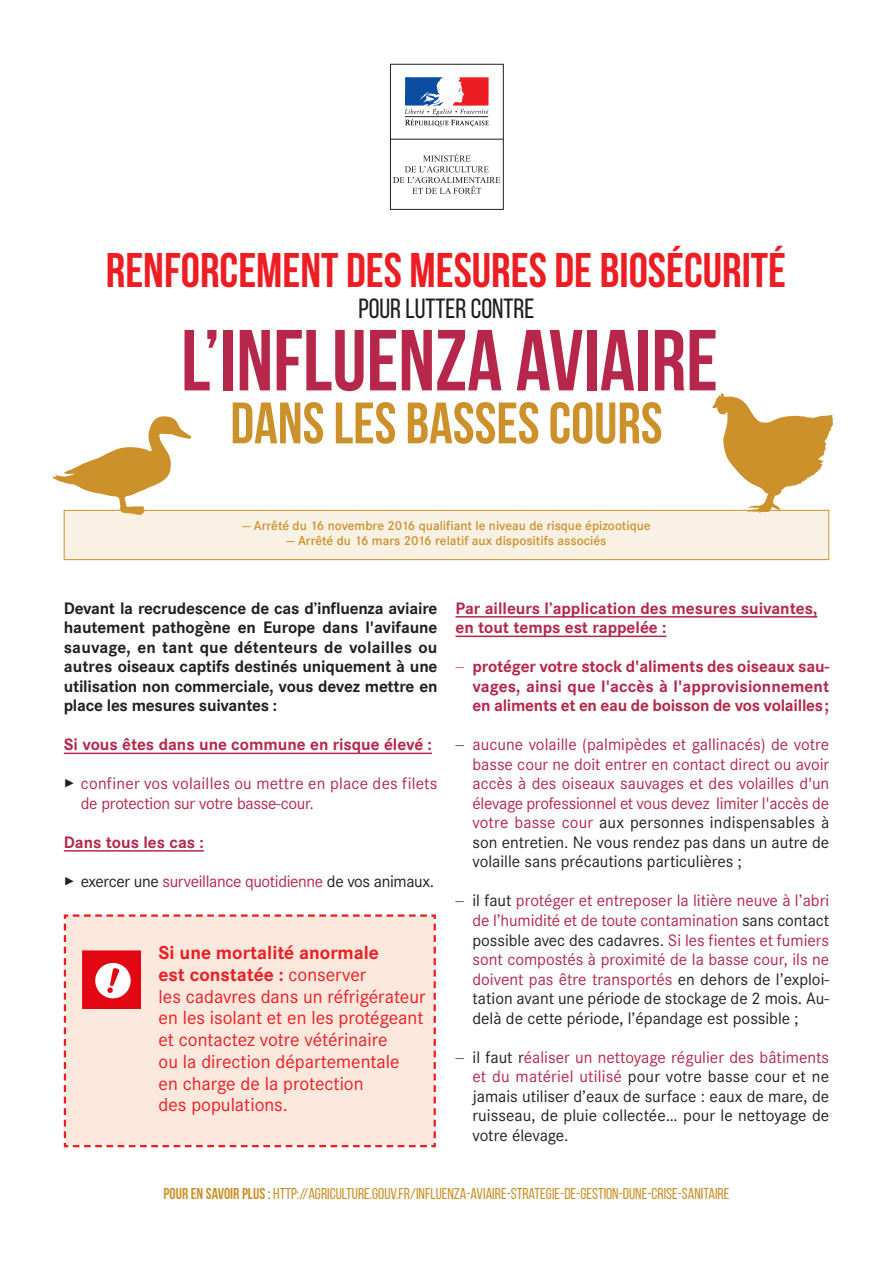
<style>
.page{position:relative;width:893px;height:1263px;background:#fff}
.page>*{position:absolute;margin:0;border:0;box-sizing:border-box;transform-origin:0 0}
.t1{font:700 86.4px "Bebas Neue";color:#b6274b}
.t2{font:700 58.2px "Bebas Neue";color:#cd912c}
.t3{font:700 48.6px "Bebas Neue";color:#ee1d23}
.t4{font:27.75px "Bebas Neue";color:#231f20}
.t5{font:19.5px/21.8px "Corporate S";color:#ee1d23}
.t6{font:17.25px/19.5px "Corporate S";color:#b6274b;text-align:justify}
.t7{font:700 17.25px/19.5px "Corporate S";color:#b6274b}
.t8{font:700 17.25px/19.5px "Corporate S";letter-spacing:-.015em;color:#231f20;text-align:justify}
.t9{font:17.25px/19.5px "Corporate S";letter-spacing:-.015em;color:#231f20;text-align:justify}
.t10{font:15.75px "Bebas Neue";color:#cd912c}
.t11{font:600 13.5px "Corporate S";color:#cd912c}
.s1{color:#231f20}
.s2{color:#b6274b}
.s3{font-weight:700}
.s4{font-family:"American Typewriter";font-weight:300;font-stretch:condensed}
.s5{font-family:"American Typewriter";font-weight:300;font-stretch:condensed;color:#231f20}
</style>
<div class="page">
<div style="left:390px;top:64px;width:114px;height:146px;border:1px solid #231f20"></div>
<svg style="left:405px;top:77px;width:84px;height:50px"></svg>
<hr style="left:390px;top:139px;width:113px;height:1px;background:#231f20">
<svg style="left:393px;top:154px;width:107px;height:40px"></svg>
<div style="left:65px;top:511px;width:763px;height:48px;background:#f9f1e4"></div>
<div style="left:64px;top:510px;width:765px;height:50px;border:1px solid #cd912c"></div>
<svg style="left:52px;top:416px;width:139px;height:99px"></svg>
<svg style="left:712px;top:393px;width:121px;height:122px"></svg>
<hr style="left:64px;top:753px;width:368px;height:1px;background:#b6274b">
<hr style="left:64px;top:850px;width:140px;height:2px;background:#b6274b">
<hr style="left:455px;top:616px;width:362px;height:2px;background:#b6274b">
<hr style="left:455px;top:636px;width:211px;height:1px;background:#b6274b">
<svg style="left:63px;top:914px;width:373px;height:234px;background:#fbded4"></svg>
<h3 class="t3" style="left:106px;top:242px;width:682px">RENFORCEMENT DES MESURES DE BIOSÉCURITÉ</h3>
<h3 class="t4" style="left:358px;top:293px;width:178px">POURLUTTERCONTRE</h3>
<h1 class="t1" style="left:181px;top:310px;width:538px">L’INFLUENZA AVIAIRE</h1>
<h2 class="t2" style="left:230px;top:389px;width:434px">DANS LES BASSES COURS</h2>
<p class="t11" style="left:242px;top:518px;width:410px">— Arrêté du 16 novembre 2016 qualifiant le niveau de risque épizootique</p>
<p class="t11" style="left:286px;top:533px;width:321px">— Arrêté du 16 mars 2016 relatif aux dispositifs associés</p>
<p class="t8" style="left:64px;top:598px;width:375px">Devant la recrudescence de cas d’influenza aviaire hautement pathogène en Europe dans l'avifaune sauvage, en tant que détenteurs de volailles ou autres oiseaux captifs destinés uniquement à une utilisation non commerciale, vous devez mettre en place les mesures suivantes :</p>
<p class="t7" style="left:64px;top:735px;width:370px">Si vous êtes dans une commune en risque élevé :</p>
<p class="t6" style="left:81px;top:774px;width:358px;text-indent:-17px"><span class="s1">✓</span> confiner vos volailles ou mettre en place des filets de protection sur votre basse-cour.</p>
<p class="t7" style="left:64px;top:832px;width:142px">Dans tous les cas :</p>
<p class="t9" style="left:64px;top:871px;width:372px">✓ exercer une <span class="s2">surveillance quotidienne</span> de vos animaux.</p>
<p class="t5" style="left:159px;top:941px;width:268px"><span class="s3">Si une mortalité anormale<br>est constatée :</span> conserver<br>les cadavres dans un réfrigérateur en les isolant et en les protégeant et contactez votre vétérinaire<br>ou la direction départementale<br>en charge de la protection<br>des populations.</p>
<p class="t7" style="left:455px;top:598px;width:363px">Par ailleurs l’application des mesures suivantes, en tout temps est rappelée :</p>
<p class="t7" style="left:472px;top:657px;width:358px;text-align:justify;text-indent:-17px"><span class="s4">—</span> protéger votre stock d'aliments des oiseaux sau&shy;vages, ainsi que l'accès à l'approvisionnement en aliments et en eau de boisson de vos volailles;</p>
<p class="t6" style="left:472px;top:735px;width:358px;text-indent:-17px"><span class="s5">—</span> aucune volaille (palmipèdes et gallinacés) de votre basse cour ne doit entrer en contact direct ou avoir accès à des oiseaux sauvages et des volailles d'un élevage professionnel et vous devez limiter l'accès de votre basse cour <span class="s1">aux personnes indispensables à son entretien. Ne vous rendez pas dans un autre de volaille sans précautions particulières ;</span></p>
<p class="t6" style="left:472px;top:891px;width:358px;text-indent:-17px"><span class="s5">—</span> <span class="s1">il faut</span> protéger et entreposer la litière neuve à l’abri de l’humidité et de toute contamination <span class="s1">sans contact possible avec des cadavres.</span> Si les fientes et fumiers sont compostés à proximité de la basse cour, ils ne doivent pas être transportés <span class="s1">en dehors de l’exploi&shy;tation avant une période de stockage de 2 mois. Au&shy;delà de cette période, l’épandage est possible ;</span></p>
<p class="t9" style="left:472px;top:1047px;width:358px;text-indent:-17px"><span class="s4">—</span> il faut r<span class="s2">éaliser un nettoyage régulier des bâtiments et du matériel utilisé</span> pour votre basse cour et ne jamais utiliser d’eaux de surface : eaux de mare, de ruisseau, de pluie collectée… pour le nettoyage de votre élevage.</p>
<p class="t10" style="left:164px;top:1184px;width:567px"><span class="s3">POUR EN SAVOIR PLUS :</span> HTTP://AGRICULTURE.GOUV.FR/INFLUENZA-AVIAIRE-STRATEGIE-DE-GESTION-DUNE-CRISE-SANITAIRE</p>
</div>
